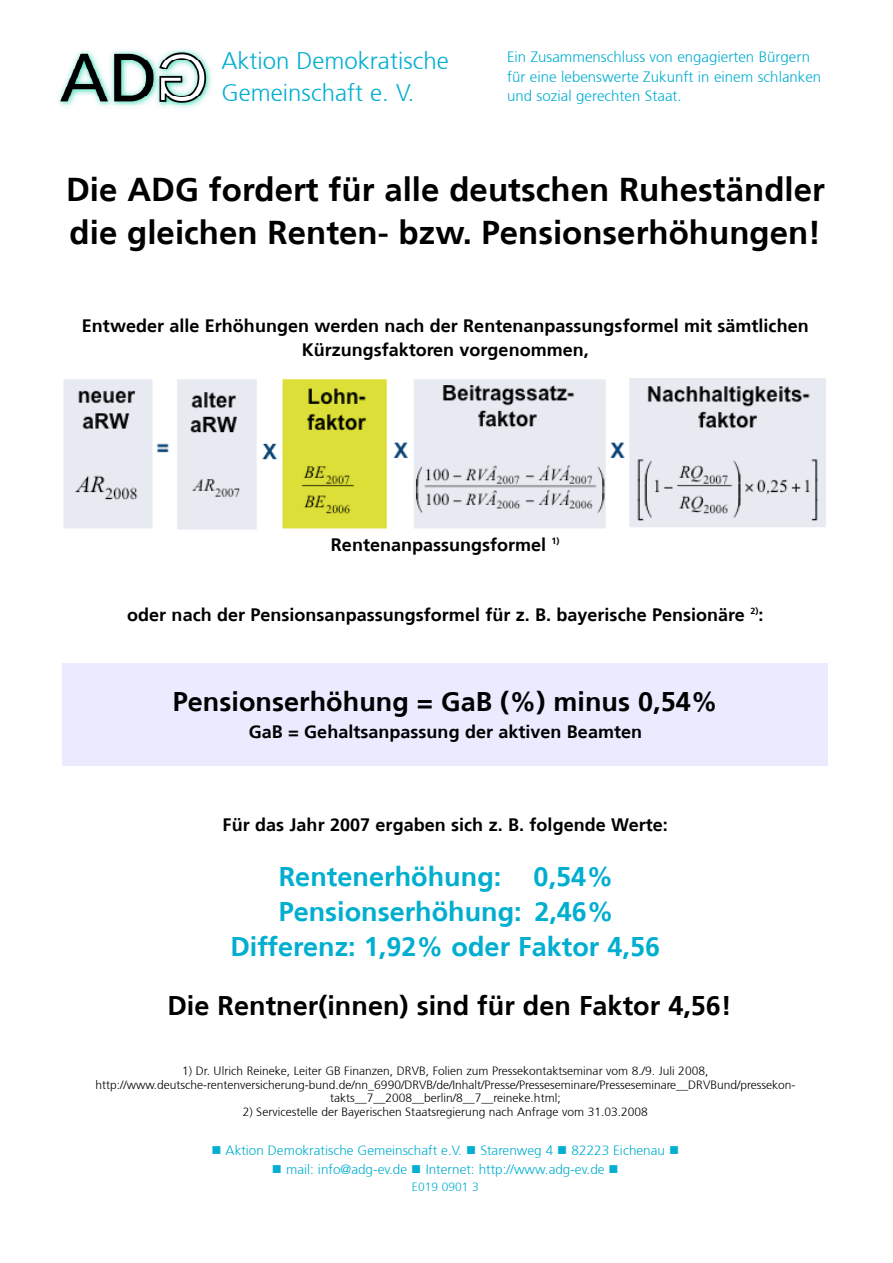
<style>
.page{position:relative;width:893px;height:1263px;background:#fff}
.page>*{position:absolute;margin:0;border:0;box-sizing:border-box;transform-origin:0 0}
.t1{font:700 33px/42.9px "Frutiger";color:#000}
.t2{font:700 27px "Frutiger";color:#000}
.t3{font:700 27px/35.1px "Frutiger";color:#00aed0;text-align:center}
.t4{font:300 24px/31.2px "Frutiger";color:#00aed0}
.t5{font:700 18px/23.4px "Frutiger";color:#000;text-align:center}
.t6{font:300 15px/19.5px "Frutiger";color:#00aed0}
.t7{font:300 13.5px "Frutiger";color:#00aed0}
.t8{font:300 12px/13.5px "Frutiger";color:#000;text-align:center}
.t9{font:300 12px "Frutiger";color:#00aed0}
</style>
<div class="page">
<div style="left:63px;top:662px;width:765px;height:103px;background:#eaebff"></div>
<img style="left:57px;top:49px;width:155px;height:60px">
<img style="left:63px;top:378px;width:763px;height:152px">
<h3 class="t4" style="left:221px;top:46px;width:229px">Aktion Demokratische<br>Gemeinschaft e. V.</h3>
<p class="t6" style="left:507px;top:48px;width:316px">Ein Zusammenschluss von engagierten Bürgern für eine lebenswerte Zukunft in einem schlanken und sozial gerechten Staat.</p>
<h1 class="t1" style="left:66px;top:169px;width:760px">Die ADG fordert für alle deutschen Ruheständler die gleichen Renten- bzw. Pensionserhöhungen!</h1>
<h3 class="t5" style="left:82px;top:314px;width:728px">Entweder alle Erhöhungen werden nach der Rentenanpassungsformel mit sämtlichen<br>Kürzungsfaktoren vorgenommen,</h3>
<h3 class="t5" style="left:331px;top:533px;width:230px">Rentenanpassungsformel <sup>1)</sup></h3>
<h3 class="t5" style="left:127px;top:603px;width:638px">oder nach der Pensionsanpassungsformel für z. B. bayerische Pensionäre <sup>2)</sup>:</h3>
<h2 class="t2" style="left:173px;top:687px;width:546px">Pensionserhöhung = GaB (%) minus 0,54%</h2>
<h3 class="t5" style="left:249px;top:720px;width:395px">GaB = Gehaltsanpassung der aktiven Beamten</h3>
<h3 class="t5" style="left:223px;top:813px;width:447px">Für das Jahr 2007 ergaben sich z. B. folgende Werte:</h3>
<h2 class="t3" style="left:230px;top:859px;width:431px">Rentenerhöhung: 0,54%<br>Pensionserhöhung: 2,46%<br>Differenz: 1,92% oder Faktor 4,56</h2>
<h2 class="t2" style="left:167px;top:991px;width:565px">Die Rentner(innen) sind für den Faktor 4,56!</h2>
<p class="t8" style="left:95px;top:1064px;width:701px">1) Dr. Ulrich Reineke, Leiter GB Finanzen, DRVB, Folien zum Pressekontaktseminar vom 8./9. Juli 2008, http://www.deutsche-rentenversicherung-bund.de/nn_6990/DRVB/de/Inhalt/Presse/Presseseminare/Presseseminare__DRVBund/pressekon&shy;takts__7__2008__berlin/8__7__reineke.html;</p>
<p class="t8" style="left:243px;top:1105px;width:407px">2) Servicestelle der Bayerischen Staatsregierung nach Anfrage vom 31.03.2008</p>
<p class="t7" style="left:211px;top:1143px;width:469px">■ Aktion Demokratische Gemeinschaft e.V. ■ Starenweg 4 ■ 82223 Eichenau ■</p>
<p class="t7" style="left:272px;top:1162px;width:348px">■ mail: info@adg-ev.de ■ Internet: http://www.adg-ev.de ■</p>
<p class="t9" style="left:412px;top:1180px;width:68px">E019 0901 3</p>
</div>
